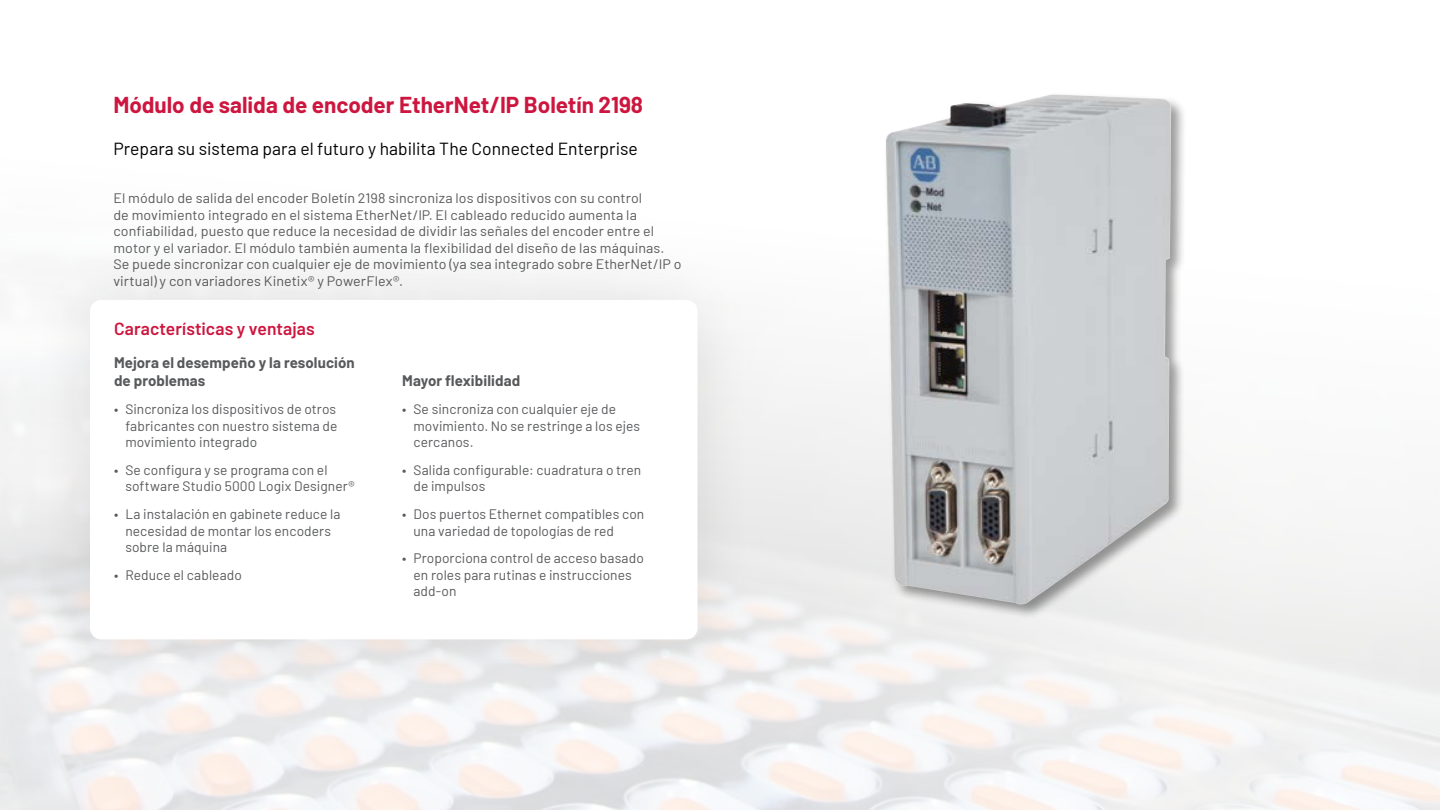
<style>
.page{position:relative;width:1440px;height:810px;background:#fff}
.page>*{position:absolute;margin:0;border:0;box-sizing:border-box;transform-origin:0 0}
.t1{font:700 22.5px "Barlow";color:#cd163f}
.t2{font:17.5px "Barlow";color:#000}
.t3{font:600 17.5px "Barlow";letter-spacing:.005em;color:#cd163f}
.t4{font:700 15px/18px "Barlow";letter-spacing:.005em;color:#58595b}
.t5{font:13.75px/16.5px "Barlow";letter-spacing:.005em;color:#58595b}
.t6{font:13.75px/16.5px "Barlow";letter-spacing:.005em;color:#58595b;scale:1.04 1}
</style>
<div class="page">
<div style="left:27px;top:236px;width:733px;height:467px;background:#000;opacity:.1"></div>
<div style="left:90px;top:300px;width:608px;height:339px;background:#fff;border-radius:11px"></div>
<div style="left:882px;top:92px;width:305px;height:527px;background:#000;opacity:.4"></div>
<img style="left:885px;top:94px;width:286px;height:511px">
<h1 class="t1" style="left:113px;top:88px;width:531px">Módulo de salida de encoder EtherNet/IP Boletín 2198</h1>
<p class="t2" style="left:113px;top:136px;width:526px">Prepara su sistema para el futuro y habilita The Connected Enterprise</p>
<p class="t6" style="left:113px;top:189px;width:548px">El módulo de salida del encoder Boletín 2198 sincroniza los dispositivos con su control<br>de movimiento integrado en el sistema EtherNet/IP. El cableado reducido aumenta la confiabilidad, puesto que reduce la necesidad de dividir las señales del encoder entre el motor y el variador. El módulo también aumenta la flexibilidad del diseño de las máquinas.<br>Se puede sincronizar con cualquier eje de movimiento (ya sea integrado sobre EtherNet/IP o virtual) y con variadores Kinetix® y PowerFlex®.</p>
<p class="t3" style="left:114px;top:316px;width:202px">Características y ventajas</p>
<p class="t4" style="left:114px;top:353px;width:242px">Mejora el desempeño y la resolución de problemas</p>
<p class="t5" style="left:125px;top:400px;width:214px;text-align:justify;text-indent:-11px">• Sincroniza los dispositivos de otros fabricantes con nuestro sistema de movimiento integrado</p>
<p class="t5" style="left:125px;top:461px;width:231px;text-indent:-11px">• Se configura y se programa con el software Studio 5000 Logix Designer®</p>
<p class="t5" style="left:125px;top:505px;width:217px;text-indent:-11px">• La instalación en gabinete reduce la necesidad de montar los encoders sobre la máquina</p>
<p class="t5" style="left:114px;top:566px;width:129px">• Reduce el cableado</p>
<p class="t4" style="left:402px;top:371px;width:120px">Mayor flexibilidad</p>
<p class="t5" style="left:413px;top:400px;width:228px;text-indent:-11px">• Se sincroniza con cualquier eje de movimiento. No se restringe a los ejes cercanos.</p>
<p class="t5" style="left:413px;top:461px;width:229px;text-indent:-11px">• Salida configurable: cuadratura o tren de impulsos</p>
<p class="t5" style="left:413px;top:505px;width:232px;text-indent:-11px">• Dos puertos Ethernet compatibles con una variedad de topologías de red</p>
<p class="t5" style="left:413px;top:549px;width:232px;text-indent:-11px">• Proporciona control de acceso basado en roles para rutinas e instrucciones add-on</p>
</div>
